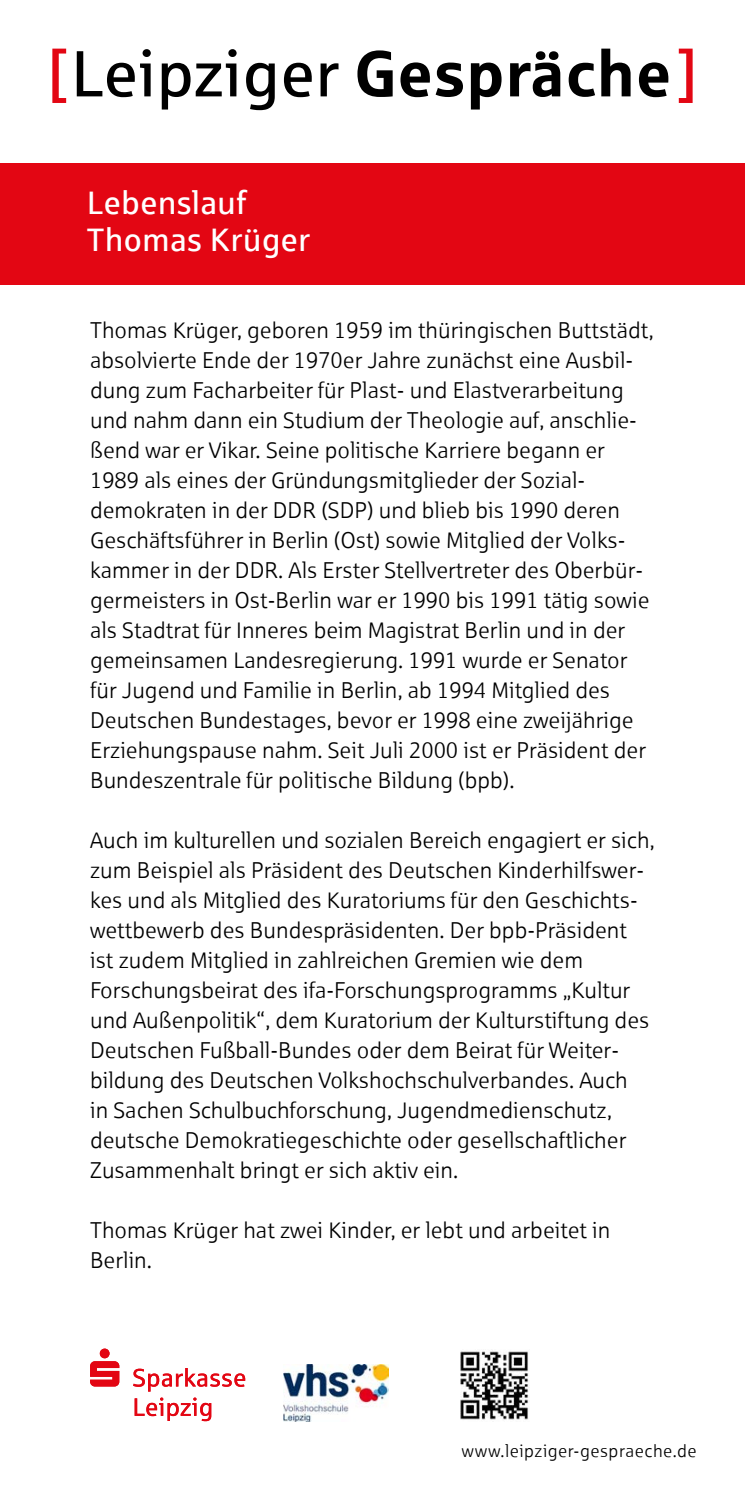
<style>
.page{position:relative;width:745px;height:1489px;background:#fff}
.page>*{position:absolute;margin:0;border:0;box-sizing:border-box;transform-origin:0 0}
.t1{font:32.5px/37.5px "Sparkasse Rg";color:#fff}
.t2{font:22.5px/30px "Sparkasse Lt";color:#000}
.t3{font:17.5px "Sparkasse Lt";letter-spacing:.025em;color:#000}
</style>
<div class="page">
<svg style="left:678px;top:49px;width:14px;height:54px"></svg>
<svg style="left:77px;top:49px;width:591px;height:61px"></svg>
<svg style="left:52px;top:49px;width:14px;height:54px"></svg>
<div style="left:0;top:164px;width:744px;height:121px;background:#e30613"></div>
<img style="left:283px;top:1364px;width:105px;height:56px">
<svg style="left:90px;top:1361px;width:29px;height:25px"></svg>
<div style="left:100px;top:1348px;width:9px;height:10px;background:#e30613;border-radius:50%"></div>
<svg style="left:133px;top:1368px;width:112px;height:23px"></svg>
<svg style="left:134px;top:1397px;width:77px;height:23px"></svg>
<img style="left:460px;top:1350px;width:69px;height:70px">
<h1 class="t1" style="left:87px;top:183px;width:225px">Lebenslauf<br>Thomas Krüger</h1>
<p class="t2" style="left:90px;top:314px;width:564px">Thomas Krüger, geboren 1959 im thüringischen Buttstädt, absolvierte Ende der 1970er Jahre zunächst eine Ausbil&shy;dung zum Facharbeiter für Plast- und Elastverarbeitung und nahm dann ein Studium der Theologie auf, anschlie&shy;ßend war er Vikar. Seine politische Karriere begann er 1989 als eines der Gründungsmitglieder der Sozial&shy;demokraten in der DDR (SDP) und blieb bis 1990 deren Geschäftsführer in Berlin (Ost) sowie Mitglied der Volks&shy;kammer in der DDR. Als Erster Stellvertreter des Oberbür&shy;germeisters in Ost-Berlin war er 1990 bis 1991 tätig sowie als Stadtrat für Inneres beim Magistrat Berlin und in der gemeinsamen Landesregierung. 1991 wurde er Senator für Jugend und Familie in Berlin, ab 1994 Mitglied des Deutschen Bundestages, bevor er 1998 eine zweijährige Erziehungspause nahm. Seit Juli 2000 ist er Präsident der Bundeszentrale für politische Bildung (bpb).</p>
<p class="t2" style="left:90px;top:824px;width:566px">Auch im kulturellen und sozialen Bereich engagiert er sich, zum Beispiel als Präsident des Deutschen Kinderhilfswer&shy;kes und als Mitglied des Kuratoriums für den Geschichts&shy;wettbewerb des Bundespräsidenten. Der bpb-Präsident ist zudem Mitglied in zahlreichen Gremien wie dem Forschungsbeirat des ifa-Forschungsprogramms „Kultur und Außenpolitik“, dem Kuratorium der Kulturstiftung des Deutschen Fußball-Bundes oder dem Beirat für Weiter&shy;bildung des Deutschen Volkshochschulverbandes. Auch<br>in Sachen Schulbuchforschung, Jugendmedienschutz, deutsche Demokratiegeschichte oder gesellschaftlicher Zusammenhalt bringt er sich aktiv ein.</p>
<p class="t2" style="left:90px;top:1214px;width:521px">Thomas Krüger hat zwei Kinder, er lebt und arbeitet in<br>Berlin.</p>
<p class="t3" style="left:461px;top:1439px;width:236px">www.leipziger-gespraeche.de</p>
</div>
